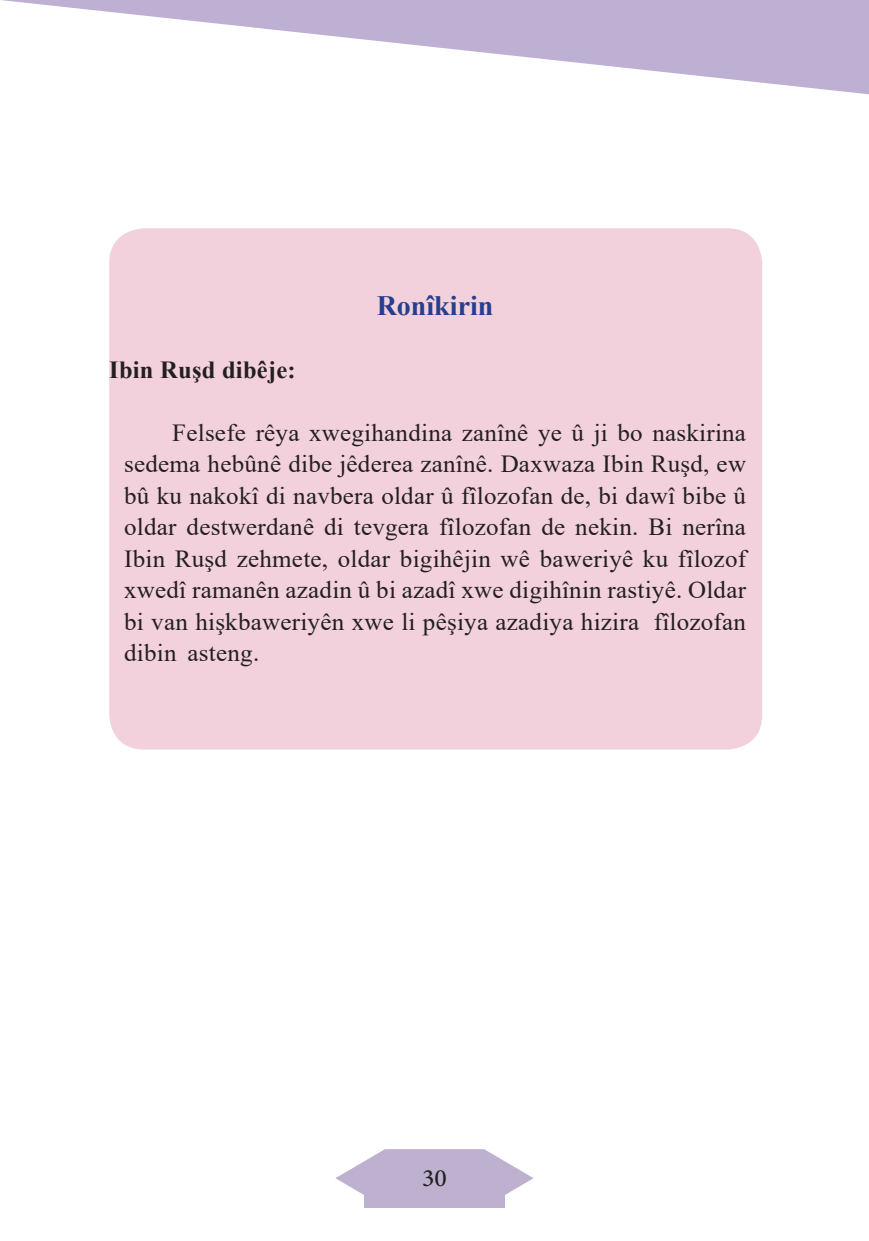
<style>
.page{position:relative;width:869px;height:1241px;background:#fff}
.page>*{position:absolute;margin:0;border:0;box-sizing:border-box;transform-origin:0 0}
.t1{font:35px "Adobe Arabic";color:#231f20}
.serenavê_pirsa{font:700 28px "Times New Roman";color:#253f8e}
.bend{font:24.5px/31.5px "Times New Roman";letter-spacing:.01em;color:#231f20;text-align:justify}
.bend-2{font:700 24.5px "Times New Roman";letter-spacing:.01em;color:#231f20}
</style>
<div class="page">
<svg style="left:335px;top:1149px;width:198px;height:57px"></svg>
<div style="left:364px;top:1162px;width:140px;height:44px;background:#beb0cf"></div>
<svg style="left:1px;top:0;width:867px;height:94px"></svg>
<div style="left:109px;top:228px;width:652px;height:521px;background:#f2d1dd;border-radius:35px"></div>
<p class="bend-2" style="left:109px;top:351px;width:188px">Ibin Ruşd dibêje:</p>
<p class="serenavê_pirsa" style="left:376px;top:285px;width:118px">Ronîkirin</p>
<p class="bend" style="left:124px;top:416px;width:623px;text-indent:48px">Felsefe rêya xwegihandina zanînê ye û ji bo naskirina sedema hebûnê dibe jêderea zanînê. Daxwaza Ibin Ruşd, ew bû ku nakokî di navbera oldar û fîlozofan de, bi dawî bibe û oldar destwerdanê di tevgera fîlozofan de nekin. Bi nerîna Ibin Ruşd zehmete, oldar bigihêjin wê baweriyê ku fîlozof xwedî ramanên azadin û bi azadî xwe digihînin rastiyê. Oldar bi van hişkbaweriyên xwe li pêşiya azadiya hizira fîlozofan dibin asteng.</p>
<h1 class="t1" style="left:422px;top:1153px;width:26px">30</h1>
</div>
